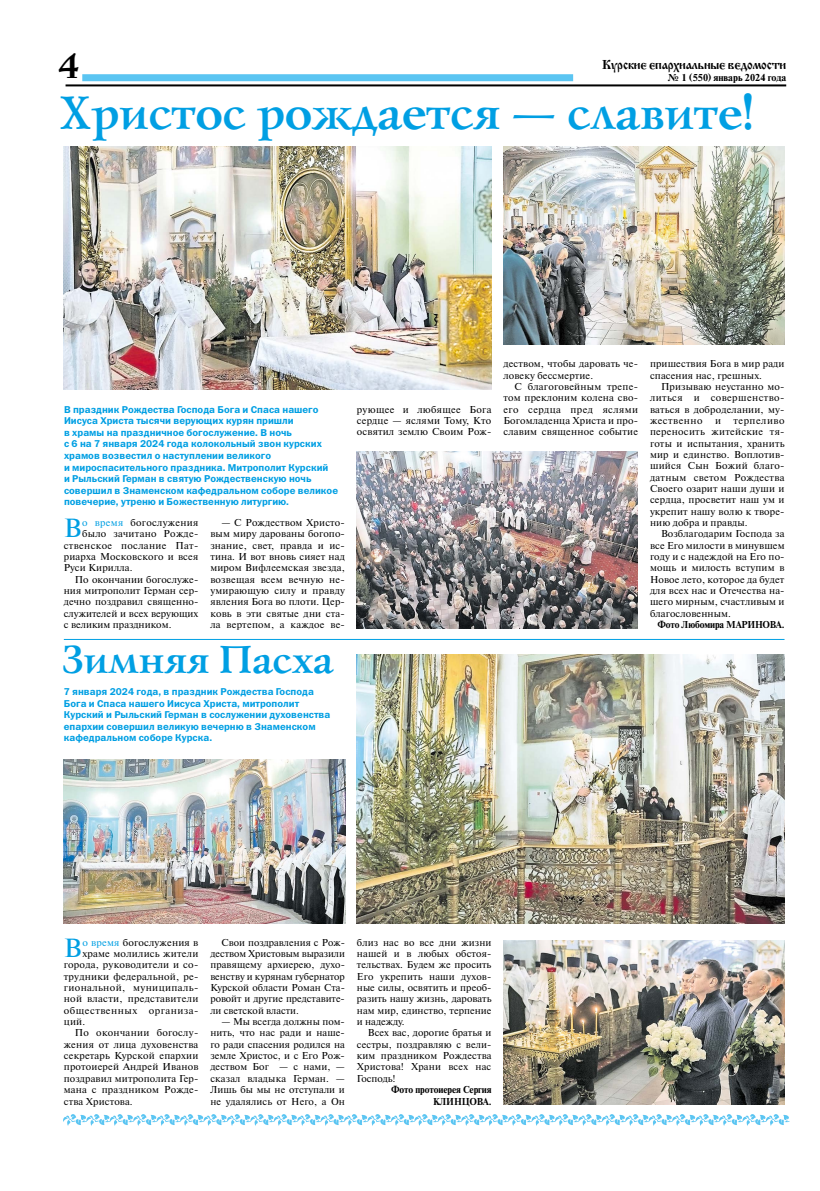
<style>
.page{position:relative;width:820px;height:1191px;background:#fff}
.page>*{position:absolute;margin:0;border:0;box-sizing:border-box;transform-origin:0 0}
.t1{font:700 48px "Lazurski C";color:#009fe3}
.t2{font:700 40px "Lazurski C";color:#009fe3}
.t3{font:35px "Izhitsa OS";color:#000}
.t4{font:26.2px "Newton C";color:#009fe3}
.t5{font:12.9px "Izhitsa OS";letter-spacing:-.025em;color:#000}
.t6{font:10px/11.3px "Newton C";letter-spacing:.015em;color:#000;text-align:justify}
.t7{font:10px/11.5px "Franklin Gothic Demi C";color:#009fe3}
.t8{font:700 10px/11.3px "Newton C";letter-spacing:-.01em;color:#000;text-align:right;scale:.95 1}
.t9{font:10px "Newton C";letter-spacing:.035em;color:#000}
.t10{font:700 10px "Newton C";letter-spacing:-.01em;color:#000}
.t11{font:10px "Newton C";letter-spacing:.045em;color:#000}
.s1{font-size:9.5px}
.s2{color:#009fe3}
</style>
<div class="page">
<hr style="left:65px;top:84px;width:720px;height:2px;background:#000">
<div style="left:82px;top:74px;width:491px;height:7px;background:#5bc5f2"></div>
<svg style="left:63px;top:1114px;width:726px;height:12px"></svg>
<img style="left:503px;top:147px;width:281px;height:197px">
<img style="left:64px;top:147px;width:427px;height:243px">
<img style="left:357px;top:451px;width:280px;height:177px">
<img style="left:357px;top:654px;width:427px;height:269px">
<img style="left:64px;top:759px;width:281px;height:164px">
<img style="left:503px;top:941px;width:281px;height:163px">
<hr style="left:64px;top:639px;width:720px;height:1px;background:#009fe3">
<h3 class="t3" style="left:58px;top:46px;width:23px">4</h3>
<p class="t5" style="left:602px;top:57px;width:186px">Курские епархиальные ведомости</p>
<p class="t10" style="left:667px;top:72px;width:120px">№ 1 <span class="s1">(</span>550<span class="s1">)</span> январь 2024 года</p>
<h1 class="t1" style="left:57px;top:82px;width:694px">Христос рождается — славите!</h1>
<p class="t7" style="left:64px;top:403px;width:275px">В праздник Рождества Господа Бога и Спаса нашего Иисуса Христа тысячи верующих курян пришли<br>в храмы на праздничное богослужение. В ночь<br>с 6 на 7 января 2024 года колокольный звон курских храмов возвестил о наступлении великого<br>и мироспасительного праздника. Митрополит Курский<br>и Рыльский Герман в святую Рождественскую ночь совершил в Знаменском кафедральном соборе великое повечерие, утреню и Божественную литургию.</p>
<h3 class="t4" style="left:64px;top:514px;width:19px">В</h3>
<p class="t6" style="left:82px;top:517px;width:118px"><span class="s2">о время</span> богослужения</p>
<p class="t6" style="left:82px;top:528px;width:118px">было зачитано Рожде-</p>
<p class="t9" style="left:64px;top:540px;width:136px">ственское послание Пат-</p>
<p class="t6" style="left:64px;top:551px;width:136px">риарха Московского и всея</p>
<p class="t6" style="left:64px;top:562px;width:70px">Руси Кирилла.</p>
<p class="t6" style="left:75px;top:573px;width:125px">По окончании богослуже-</p>
<p class="t6" style="left:64px;top:585px;width:136px">ния митрополит Герман сер-</p>
<p class="t6" style="left:64px;top:596px;width:136px">дечно поздравил священно-</p>
<p class="t6" style="left:64px;top:607px;width:136px">служителей и всех верующих</p>
<p class="t6" style="left:64px;top:619px;width:109px">с великим праздником.</p>
<p class="t6" style="left:210px;top:517px;width:136px;text-indent:11px">— С Рождеством Христо&shy;вым миру дарованы богопо&shy;знание, свет, правда и ис&shy;тина. И вот вновь сияет над миром Вифлеемская звезда, возвещая всем вечную не&shy;умирающую силу и правду явления Бога во плоти. Цер&shy;ковь в эти святые дни ста&shy;ла вертепом, а каждое ве-</p>
<h2 class="t2" style="left:60px;top:634px;width:272px">Зимняя Пасха</h2>
<p class="t7" style="left:64px;top:685px;width:268px">7 января 2024 года, в праздник Рождества Господа Бога и Спаса нашего Иисуса Христа, митрополит Курский и Рыльский Герман в сослужении духовенства епархии совершил великую вечерню в Знаменском кафедральном соборе Курска.</p>
<p class="t6" style="left:357px;top:403px;width:136px">рующее и любящее Бога сердце — яслями Тому, Кто освятил землю Своим Рож-</p>
<p class="t6" style="left:503px;top:358px;width:136px">деством, чтобы даровать че&shy;ловеку бессмертие.</p>
<p class="t6" style="left:503px;top:381px;width:136px;text-indent:11px">С благоговейным трепе&shy;том преклоним колена сво&shy;его сердца пред яслями Богомладенца Христа и про&shy;славим священное событие</p>
<p class="t6" style="left:649px;top:358px;width:136px">пришествия Бога в мир ради спасения нас, грешных.</p>
<p class="t6" style="left:649px;top:381px;width:136px;text-indent:11px">Призываю неустанно мо&shy;литься и совершенство&shy;ваться в доброделании, му&shy;жественно</p>
<p class="t6" style="left:649px;top:415px;width:136px;text-indent:84px">терпеливо переносить житейские тя&shy;готы и испытания, хранить мир и единство. Воплотив&shy;шийся Сын Божий благо&shy;датным светом Рождества Своего озарит наши души и сердца, просветит наш ум и укрепит нашу волю к творе&shy;нию добра и правды.</p>
<p class="t6" style="left:649px;top:528px;width:136px;text-indent:11px">Возблагодарим Господа за все Его милости в минувшем году и с надеждой на Его по&shy;мощь и милость вступим в Новое лето, которое да будет для всех нас и Отечества на&shy;шего мирным, счастливым и благословенным.</p>
<p class="t8" style="left:657px;top:619px;width:135px">Фото Любомира МАРИНОВА.</p>
<p class="t6" style="left:714px;top:415px;width:7px">и</p>
<h3 class="t4" style="left:64px;top:933px;width:20px">В</h3>
<p class="t6" style="left:82px;top:936px;width:117px"><span class="s2">о время</span> богослужения в</p>
<p class="t6" style="left:82px;top:948px;width:117px">храме молились жители</p>
<p class="t6" style="left:64px;top:959px;width:136px">города, руководители и со-</p>
<p class="t6" style="left:64px;top:970px;width:136px">трудники федеральной, ре-</p>
<p class="t9" style="left:64px;top:982px;width:136px">гиональной, муниципаль-</p>
<p class="t6" style="left:64px;top:993px;width:136px">ной власти, представители</p>
<p class="t11" style="left:64px;top:1005px;width:136px">общественных организа-</p>
<p class="t6" style="left:64px;top:1016px;width:23px">ций.</p>
<p class="t6" style="left:75px;top:1027px;width:125px">По окончании богослу-</p>
<p class="t6" style="left:64px;top:1038px;width:136px">жения от лица духовенства</p>
<p class="t6" style="left:64px;top:1050px;width:136px">секретарь Курской епархии</p>
<p class="t6" style="left:64px;top:1061px;width:136px">протоиерей Андрей Иванов</p>
<p class="t6" style="left:64px;top:1072px;width:136px">поздравил митрополита Гер-</p>
<p class="t6" style="left:64px;top:1084px;width:136px">мана с праздником Рожде-</p>
<p class="t6" style="left:64px;top:1095px;width:70px">ства Христова.</p>
<p class="t6" style="left:210px;top:936px;width:136px;text-indent:11px">Свои поздравления с Рож&shy;деством Христовым выразили правящему архиерею, духо&shy;венству и курянам губернатор Курской области Роман Ста&shy;ровойт и другие представите&shy;ли светской власти.</p>
<p class="t6" style="left:210px;top:1016px;width:136px;text-indent:11px">— Мы всегда должны пом&shy;нить, что нас ради и наше&shy;го ради спасения родился на земле Христос, и с Его Рож&shy;деством Бог — с нами, — сказал владыка Герман. — Лишь бы мы не отступали и не удалялись от Него, а Он</p>
<p class="t6" style="left:357px;top:936px;width:136px">близ нас во все дни жизни нашей и в любых обстоя&shy;тельствах. Будем же просить Его укрепить наши духов&shy;ные силы, освятить и преоб&shy;разить нашу жизнь, даровать нам мир, единство, терпение и надежду.</p>
<p class="t6" style="left:357px;top:1027px;width:136px;text-indent:11px">Всех вас, дорогие братья и сестры, поздравляю с вели&shy;ким праздником Рождества Христова! Храни всех нас Господь!</p>
<p class="t8" style="left:391px;top:1084px;width:107px">Фото протоиерея Сергия<br>КЛИНЦОВА.</p>
</div>
